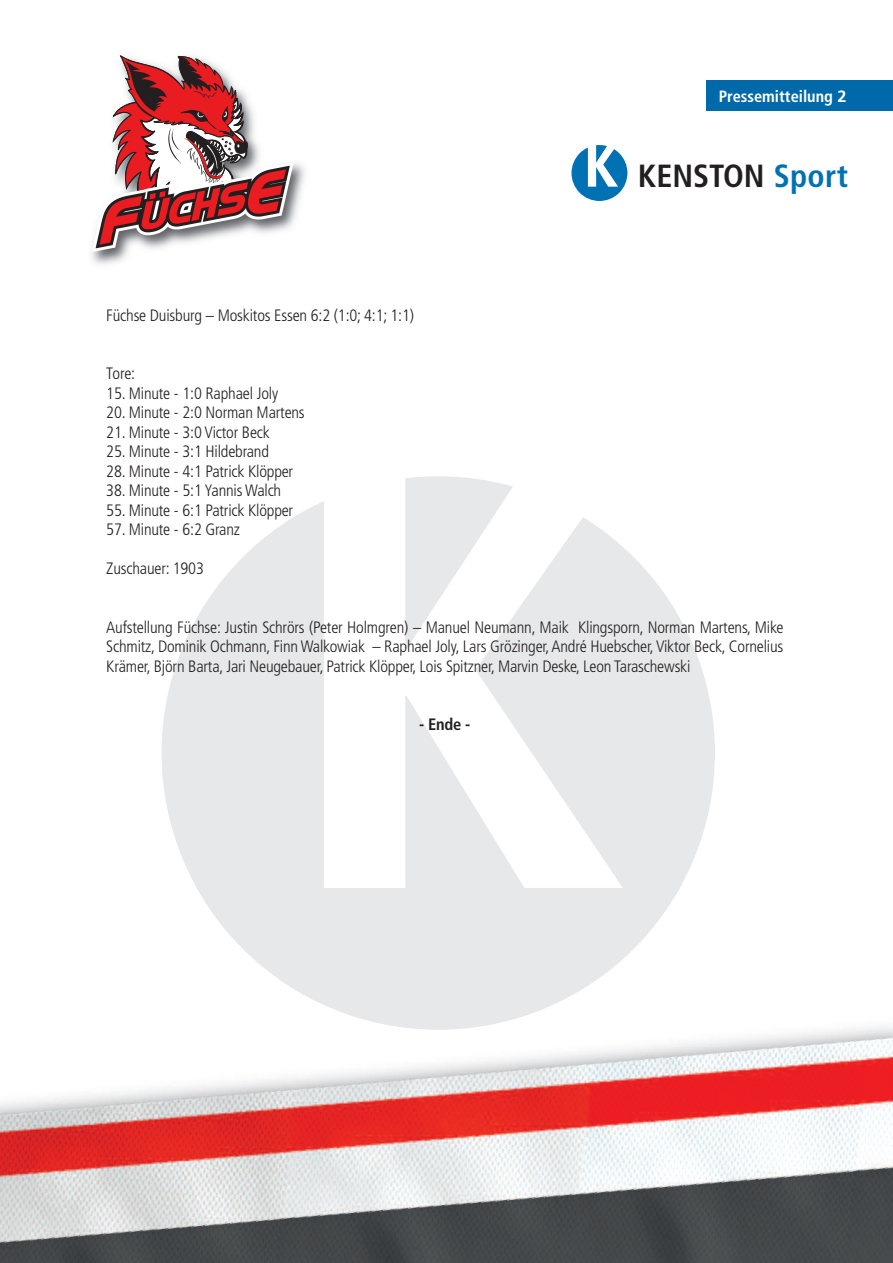
<style>
.page{position:relative;width:893px;height:1263px;background:#fff}
.page>*{position:absolute;margin:0;border:0;box-sizing:border-box;transform-origin:0 0}
.t1{font:700 condensed 32.1px "Frutiger";color:#231f20}
.t2{font:300 condensed 16.5px/19.5px "Frutiger";letter-spacing:-.01em;color:#231f20;text-align:justify}
.t3{font:700 condensed 16.5px "Frutiger";color:#231f20}
.t4{font:700 condensed 16.35px "Frutiger";color:#fff}
.s1{font-stretch:normal}
.s2{color:#0071b3}
</style>
<div class="page">
<svg style="left:405px;top:476px;width:108px;height:25px;background:#eaebec"></svg>
<svg style="left:162px;top:501px;width:553px;height:382px;fill:#e7e8e9"></svg>
<div style="left:706px;top:81px;width:187px;height:30px;background:#0069a9"></div>
<svg style="left:571px;top:145px;width:56px;height:56px"></svg>
<img style="left:91px;top:163px;width:214px;height:102px">
<svg style="left:92px;top:55px;width:202px;height:197px"></svg>
<img style="left:0;top:904px;width:893px;height:359px">
<img style="left:225px;top:929px;width:385px;height:101px">
<p class="t4" style="left:719px;top:89px;width:129px">Pressemitteilung <span class="s1">2</span></p>
<p class="t2" style="left:106px;top:306px;width:309px">Füchse Duisburg – Moskitos Essen 6:2 (1:0; 4:1; 1:1)</p>
<p class="t2" style="left:106px;top:365px;width:30px">Tore:</p>
<p class="t2" style="left:106px;top:384px;width:173px">15. Minute - 1:0 Raphael Joly</p>
<p class="t2" style="left:106px;top:404px;width:200px">20. Minute - 2:0 Norman Martens</p>
<p class="t2" style="left:106px;top:423px;width:165px">21. Minute - 3:0 Victor Beck</p>
<p class="t2" style="left:106px;top:443px;width:164px">25. Minute - 3:1 Hildebrand</p>
<p class="t2" style="left:106px;top:462px;width:188px">28. Minute - 4:1 Patrick Klöpper</p>
<p class="t2" style="left:106px;top:482px;width:176px">38. Minute - 5:1 Yannis Walch</p>
<p class="t2" style="left:106px;top:501px;width:188px">55. Minute - 6:1 Patrick Klöpper</p>
<p class="t2" style="left:106px;top:521px;width:135px">57. Minute - 6:2 Granz</p>
<p class="t2" style="left:106px;top:560px;width:99px">Zuschauer: 1903</p>
<h1 class="t1" style="left:638px;top:163px;width:212px">KENSTON <span class="s2">Sport</span></h1>
<p class="t2" style="left:106px;top:618px;width:678px">Aufstellung Füchse: Justin Schrörs (Peter Holmgren) – Manuel Neumann, Maik Klingsporn, Norman Martens, Mike Schmitz, Dominik Ochmann, Finn Walkowiak – Raphael Joly, Lars Grözinger,André Huebscher,Viktor Beck, Cornelius Krämer, Björn Barta, Jari Neugebauer, Patrick Klöpper, Lois Spitzner, Marvin Deske, Leon Taraschewski</p>
<p class="t3" style="left:419px;top:718px;width:53px">- Ende -</p>
</div>
